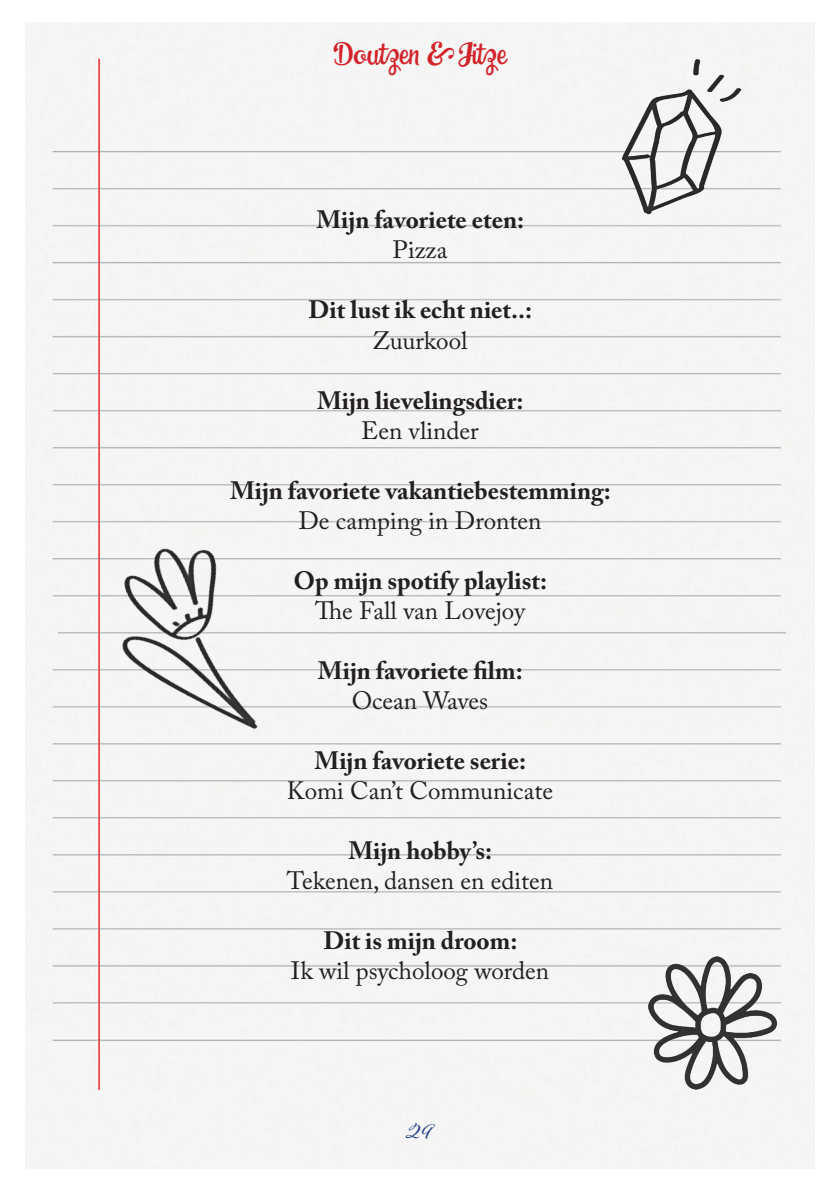
<style>
.page{position:relative;width:840px;height:1191px;background:#fff}
.page>*{position:absolute;margin:0;border:0;box-sizing:border-box;transform-origin:0 0}
.t1{font:30px "Swingdancer";color:#d1232a}
.t2{font:700 25px "Adobe Caslon Pro";color:#231f20}
.t3{font:25px "Adobe Caslon Pro";color:#231f20}
.t4{font:24px "Adorn Garland";color:#253f8e}
</style>
<div class="page">
<div style="left:26px;top:22px;width:787px;height:1146px;background:#f4f5f4"></div>
<img style="left:96px;top:530px;width:171px;height:231px">
<img style="left:618px;top:55px;width:127px;height:163px">
<img style="left:635px;top:944px;width:161px;height:158px">
<p class="t1" style="left:333px;top:33px;width:174px">Doutzen &amp; Jitze</p>
<p class="t2" style="left:316px;top:205px;width:209px">Mijn favoriete eten:</p>
<p class="t3" style="left:392px;top:235px;width:56px">Pizza</p>
<p class="t2" style="left:308px;top:295px;width:225px">Dit lust ik echt niet..:</p>
<p class="t3" style="left:372px;top:325px;width:97px">Zuurkool</p>
<p class="t2" style="left:317px;top:385px;width:208px">Mijn lievelingsdier:</p>
<p class="t3" style="left:361px;top:415px;width:119px">Een vlinder</p>
<p class="t2" style="left:230px;top:475px;width:382px">Mijn favoriete vakantiebestemming:</p>
<p class="t3" style="left:298px;top:505px;width:244px">De camping in Dronten</p>
<p class="t2" style="left:293px;top:565px;width:255px">Op mijn spotify playlist:</p>
<p class="t3" style="left:315px;top:595px;width:211px">The Fall van Lovejoy</p>
<p class="t2" style="left:318px;top:655px;width:206px">Mijn favoriete film:</p>
<p class="t3" style="left:351px;top:685px;width:138px">Ocean Waves</p>
<p class="t2" style="left:314px;top:745px;width:213px">Mijn favoriete serie:</p>
<p class="t3" style="left:287px;top:775px;width:267px">Komi Can’t Communicate</p>
<p class="t2" style="left:348px;top:835px;width:145px">Mijn hobby’s:</p>
<p class="t3" style="left:287px;top:865px;width:267px">Tekenen, dansen en editen</p>
<p class="t2" style="left:323px;top:925px;width:195px">Dit is mijn droom:</p>
<p class="t3" style="left:290px;top:955px;width:260px">Ik wil psycholoog worden</p>
<p class="t4" style="left:406px;top:1115px;width:28px">29</p>
</div>
